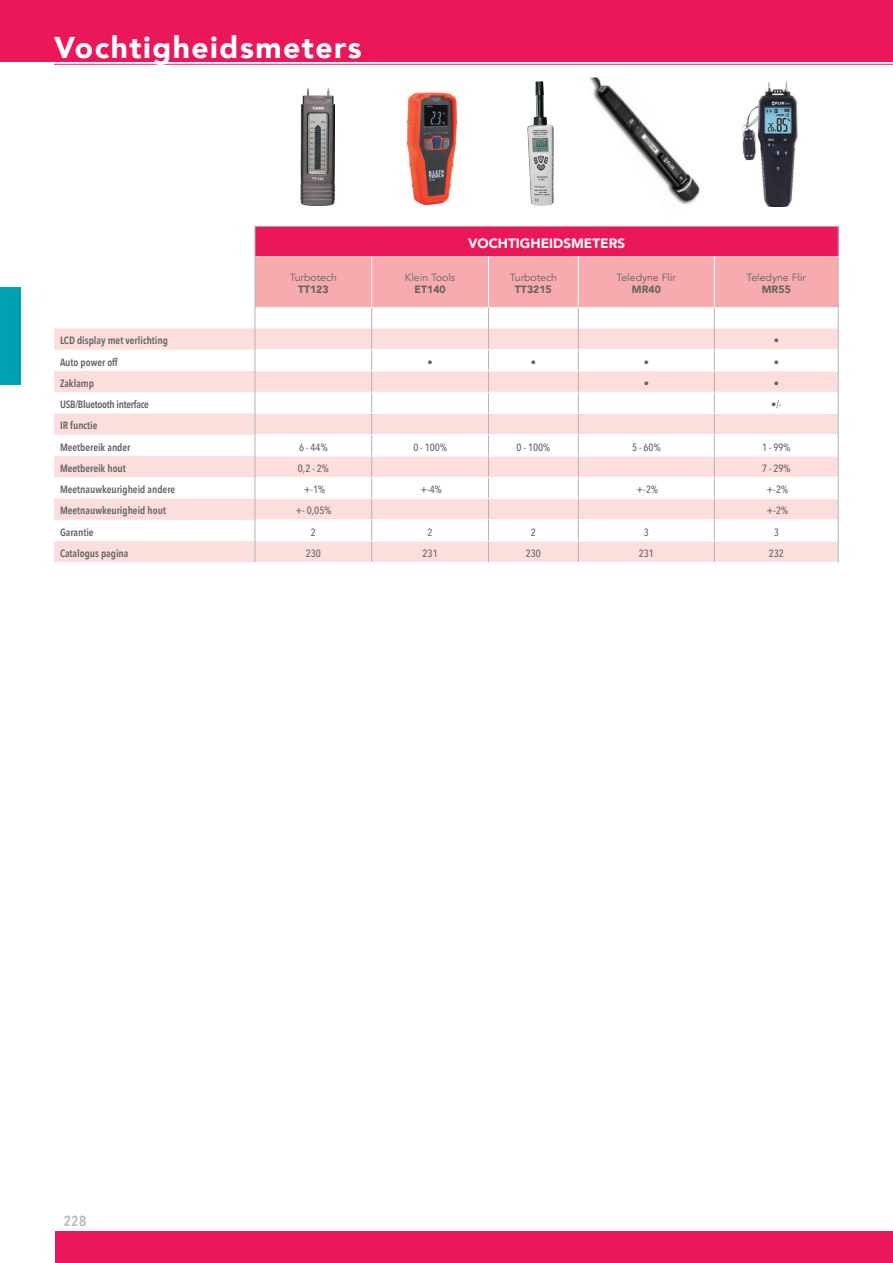
<style>
.page{position:relative;width:893px;height:1263px;background:#fff}
.page>*{position:absolute;margin:0;border:0;box-sizing:border-box;transform-origin:0 0}
.t1{font:900 30px "Avenir";letter-spacing:.05em;color:#fff}
.t2{font:500 18px "Avenir Next Condensed";color:#b2b3b7}
.t3{font:900 13.5px "Avenir";color:#fff}
.t4{font:600 10.5px/21.3px "Avenir Next Condensed";color:#636366}
.t5{font:500 10.5px "Avenir Next Condensed";color:#636366}
.t6{font:10.5px "Avenir";color:#636366}
.t7{font:900 10.5px "Avenir";color:#636366}
.t8{font:600 10.5px "Avenir Next Condensed";letter-spacing:-.025em;color:#636366}
</style>
<div class="page">
<div style="left:0;top:0;width:893px;height:61px;background:#eb175b"></div>
<hr style="left:54px;top:64px;width:839px;height:1px;background:#eb175b">
<svg style="left:54px;top:328px;width:201px;height:234px;fill:#fcdedc"></svg>
<hr style="left:255px;top:226px;width:117px;height:1px;background:#b2b3b7">
<hr style="left:372px;top:226px;width:116px;height:1px;background:#b2b3b7">
<hr style="left:488px;top:226px;width:90px;height:1px;background:#b2b3b7">
<hr style="left:578px;top:226px;width:136px;height:1px;background:#b2b3b7">
<hr style="left:714px;top:226px;width:124px;height:1px;background:#b2b3b7">
<svg style="left:255px;top:227px;width:584px;height:335px"></svg>
<hr style="left:371px;top:256px;width:1px;height:51px;background:#fff">
<hr style="left:488px;top:256px;width:1px;height:51px;background:#fff">
<hr style="left:578px;top:256px;width:1px;height:51px;background:#fff">
<hr style="left:714px;top:256px;width:1px;height:51px;background:#fff">
<img style="left:301px;top:87px;width:33px;height:119px">
<img style="left:406px;top:92px;width:52px;height:113px">
<img style="left:527px;top:81px;width:27px;height:125px">
<img style="left:589px;top:78px;width:111px;height:127px">
<img style="left:742px;top:81px;width:56px;height:125px">
<div style="left:55px;top:1231px;width:838px;height:32px;background:#eb175b"></div>
<div style="left:0;top:287px;width:21px;height:98px;background:#009fb1"></div>
<h1 class="t1" style="left:54px;top:21px;width:309px">Vochtigheidsmeters</h1>
<p class="t6" style="left:290px;top:271px;width:49px">Turbotech</p>
<p class="t7" style="left:298px;top:281px;width:32px">TT123</p>
<p class="t6" style="left:405px;top:271px;width:52px">Klein Tools</p>
<p class="t7" style="left:414px;top:281px;width:33px">ET140</p>
<p class="t3" style="left:468px;top:232px;width:159px">VOCHTIGHEIDSMETERS</p>
<p class="t6" style="left:510px;top:271px;width:49px">Turbotech</p>
<p class="t7" style="left:515px;top:281px;width:38px">TT3215</p>
<p class="t6" style="left:617px;top:271px;width:61px">Teledyne Flir</p>
<p class="t7" style="left:632px;top:281px;width:31px">MR40</p>
<p class="t6" style="left:747px;top:271px;width:61px">Teledyne Flir</p>
<p class="t7" style="left:762px;top:281px;width:31px">MR55</p>
<p class="t4" style="left:60px;top:330px;width:110px">LCD display met verlichting</p>
<p class="t5" style="left:774px;top:334px;width:7px">•</p>
<p class="t4" style="left:60px;top:351px;width:59px">Auto power off</p>
<p class="t5" style="left:427px;top:356px;width:7px">•</p>
<p class="t5" style="left:531px;top:356px;width:7px">•</p>
<p class="t5" style="left:644px;top:356px;width:7px">•</p>
<p class="t5" style="left:774px;top:356px;width:7px">•</p>
<p class="t4" style="left:60px;top:372px;width:36px">Zaklamp</p>
<p class="t5" style="left:644px;top:377px;width:7px">•</p>
<p class="t5" style="left:774px;top:377px;width:7px">•</p>
<p class="t8" style="left:60px;top:395px;width:90px">USB/Bluetooth interface</p>
<p class="t5" style="left:771px;top:398px;width:12px">•/-</p>
<p class="t4" style="left:60px;top:415px;width:72px">IR functie<br>Meetbereik ander</p>
<p class="t5" style="left:299px;top:441px;width:30px">6 - 44%</p>
<p class="t5" style="left:413px;top:441px;width:35px">0 - 100%</p>
<p class="t5" style="left:517px;top:441px;width:35px">0 - 100%</p>
<p class="t5" style="left:632px;top:441px;width:30px">5 - 60%</p>
<p class="t5" style="left:762px;top:441px;width:30px">1 - 99%</p>
<p class="t4" style="left:60px;top:457px;width:67px">Meetbereik hout</p>
<p class="t5" style="left:298px;top:462px;width:32px">0,2 - 2%</p>
<p class="t5" style="left:762px;top:462px;width:30px">7 - 29%</p>
<p class="t4" style="left:60px;top:478px;width:117px">Meetnauwkeurigheid andere</p>
<p class="t5" style="left:304px;top:483px;width:23px">+-1%</p>
<p class="t5" style="left:420px;top:483px;width:23px">+-4%</p>
<p class="t5" style="left:637px;top:483px;width:23px">+-2%</p>
<p class="t5" style="left:767px;top:483px;width:23px">+-2%</p>
<p class="t4" style="left:60px;top:500px;width:108px">Meetnauwkeurigheid hout</p>
<p class="t5" style="left:295px;top:504px;width:37px">+- 0,05%</p>
<p class="t5" style="left:767px;top:504px;width:23px">+-2%</p>
<p class="t4" style="left:60px;top:521px;width:35px">Garantie</p>
<p class="t5" style="left:311px;top:526px;width:7px">2</p>
<p class="t5" style="left:428px;top:526px;width:7px">2</p>
<p class="t5" style="left:531px;top:526px;width:7px">2</p>
<p class="t5" style="left:644px;top:526px;width:7px">3</p>
<p class="t5" style="left:774px;top:526px;width:7px">3</p>
<p class="t4" style="left:60px;top:542px;width:70px">Catalogus pagina</p>
<p class="t5" style="left:306px;top:547px;width:17px">230</p>
<p class="t5" style="left:423px;top:547px;width:17px">231</p>
<p class="t5" style="left:526px;top:547px;width:17px">230</p>
<p class="t5" style="left:639px;top:547px;width:17px">231</p>
<p class="t5" style="left:769px;top:547px;width:17px">232</p>
<h2 class="t2" style="left:63px;top:1209px;width:25px">228</h2>
</div>
